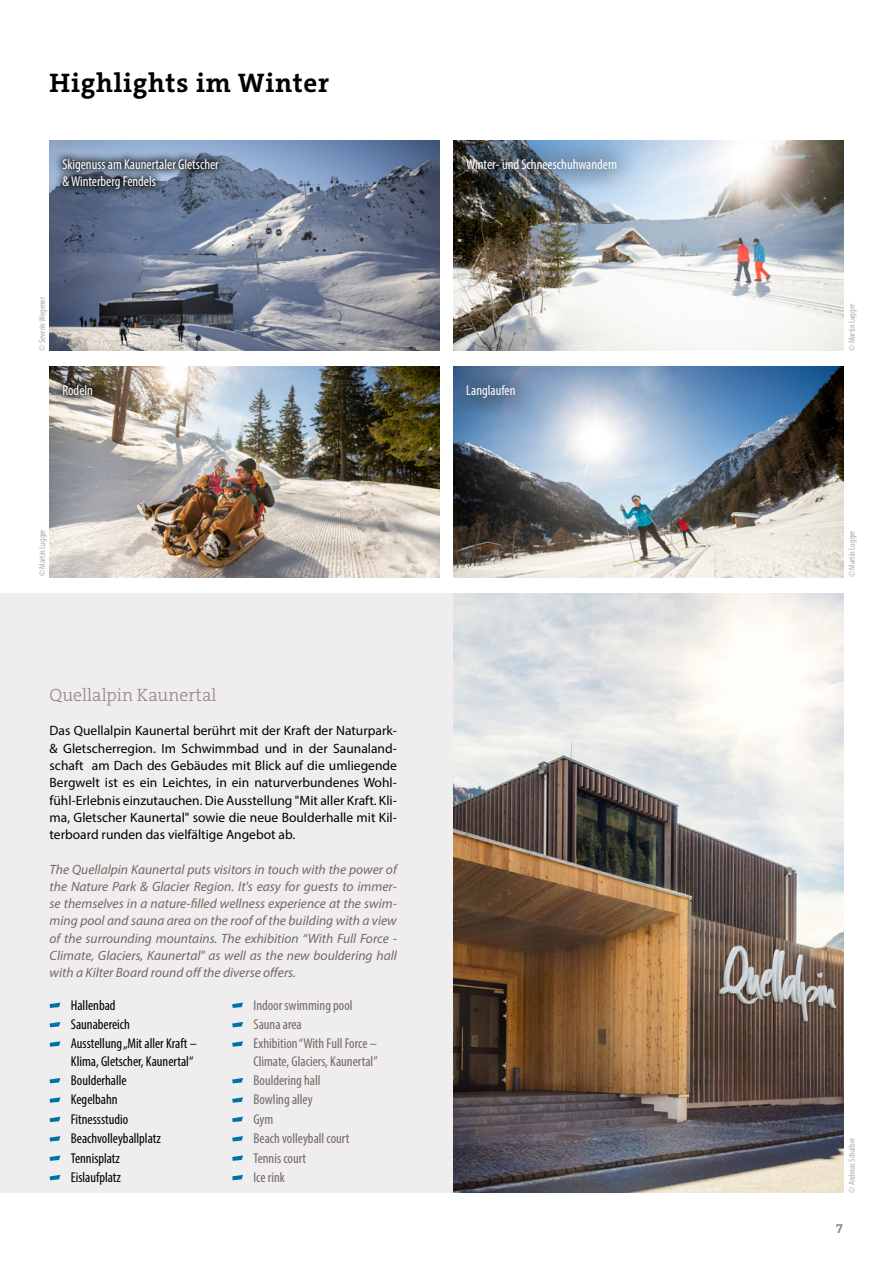
<style>
.page{position:relative;width:893px;height:1263px;background:#fff}
.page>*{position:absolute;margin:0;border:0;box-sizing:border-box;transform-origin:0 0}
.t1{font:700 27px "The Serif C5";letter-spacing:.03em;color:#000}
.t2{font:300 18px "The Serif C5";color:#8f8982}
.t3{font:condensed 14.25px/19.4px "Myriad Pro";color:#000}
.t4{font:condensed 14.25px/19.4px "Myriad Pro";color:#706a62}
.t5{font:condensed 14.25px/17.2px "Myriad Pro";color:#fff}
.t6{font:italic 13.5px/17.2px "Myriad Pro";color:#706a62;text-align:justify}
.t7{font:13.5px/17.2px "Myriad Pro";color:#000;text-align:justify}
.t8{font:700 13.5px "The Serif C5";color:#8f8982}
.t9{font:condensed 9px "Myriad Pro";color:#b1aca8}
</style>
<div class="page">
<img style="left:50px;top:367px;width:389px;height:210px">
<img style="left:50px;top:140px;width:389px;height:211px">
<div style="left:54px;top:150px;width:174px;height:48px;background:#000;opacity:.75"></div>
<div style="left:54px;top:376px;width:48px;height:28px;background:#000;opacity:.75"></div>
<img style="left:454px;top:140px;width:389px;height:211px">
<img style="left:454px;top:367px;width:389px;height:210px">
<div style="left:445px;top:138px;width:193px;height:54px;background:#000;opacity:.75"></div>
<div style="left:444px;top:364px;width:92px;height:56px;background:#000;opacity:.75"></div>
<div style="left:0;top:593px;width:843px;height:600px;background:#efeded"></div>
<img style="left:454px;top:593px;width:389px;height:600px">
<svg style="left:50px;top:1002px;width:10px;height:6px"></svg>
<svg style="left:50px;top:1022px;width:10px;height:5px"></svg>
<svg style="left:50px;top:1041px;width:10px;height:6px"></svg>
<svg style="left:50px;top:1078px;width:10px;height:5px"></svg>
<svg style="left:50px;top:1097px;width:10px;height:6px"></svg>
<svg style="left:50px;top:1117px;width:10px;height:5px"></svg>
<svg style="left:50px;top:1136px;width:10px;height:5px"></svg>
<svg style="left:50px;top:1155px;width:10px;height:6px"></svg>
<svg style="left:50px;top:1175px;width:10px;height:5px"></svg>
<svg style="left:232px;top:1002px;width:11px;height:6px"></svg>
<svg style="left:232px;top:1022px;width:11px;height:5px"></svg>
<svg style="left:232px;top:1041px;width:11px;height:6px"></svg>
<svg style="left:232px;top:1078px;width:11px;height:5px"></svg>
<svg style="left:232px;top:1097px;width:11px;height:6px"></svg>
<svg style="left:232px;top:1117px;width:11px;height:5px"></svg>
<svg style="left:232px;top:1136px;width:11px;height:5px"></svg>
<svg style="left:232px;top:1155px;width:11px;height:6px"></svg>
<svg style="left:232px;top:1175px;width:11px;height:5px"></svg>
<h1 class="t1" style="left:50px;top:66px;width:281px">Highlights im Winter</h1>
<p class="t5" style="left:62px;top:155px;width:158px">Skigenuss am Kaunertaler Gletscher &amp; Winterberg Fendels</p>
<p class="t9" style="left:37px;top:351px;width:55px;rotate:-90deg">© Severin Wegener</p>
<p class="t5" style="left:62px;top:382px;width:32px">Rodeln</p>
<p class="t9" style="left:37px;top:576px;width:48px;rotate:-90deg">© Martin Lugger</p>
<h2 class="t2" style="left:50px;top:683px;width:169px">Quellalpin Kaunertal</h2>
<p class="t7" style="left:50px;top:722px;width:349px">Das Quellalpin Kaunertal berührt mit der Kraft der Naturpark-&amp; Gletscherregion. Im Schwimmbad und in der Saunaland&shy;schaft am Dach des Gebäudes mit Blick auf die umliegende Bergwelt ist es ein Leichtes, in ein naturverbundenes Wohl&shy;fühl-Erlebnis einzutauchen. Die Ausstellung "Mit aller Kraft. Kli&shy;ma, Gletscher Kaunertal" sowie die neue Boulderhalle mit Kil&shy;terboard runden das vielfältige Angebot ab.</p>
<p class="t6" style="left:50px;top:860px;width:349px">The Quellalpin Kaunertal puts visitors in touch with the power of the Nature Park &amp; Glacier Region. It's easy for guests to immer&shy;se themselves in a nature-filled wellness experience at the swim&shy;ming pool and sauna area on the roof of the building with a view of the surrounding mountains. The exhibition “With Full Force - Climate, Glaciers, Kaunertal" as well as the new bouldering hall with a Kilter Board round off the diverse offers.</p>
<p class="t3" style="left:71px;top:995px;width:127px">Hallenbad<br>Saunabereich<br>Ausstellung „Mit aller Kraft –</p>
<p class="t3" style="left:71px;top:1051px;width:124px">Klima, Gletscher, Kaunertal“<br>Boulderhalle<br>Kegelbahn<br>Fitnessstudio<br>Beachvolleyballplatz<br>Tennisplatz<br>Eislaufplatz</p>
<p class="t4" style="left:253px;top:995px;width:125px">Indoor swimming pool<br>Sauna area<br>Exhibition “With Full Force –</p>
<p class="t4" style="left:253px;top:1051px;width:126px">Climate, Glaciers, Kaunertal”<br>Bouldering hall<br>Bowling alley<br>Gym<br>Beach volleyball court<br>Tennis court<br>Ice rink</p>
<p class="t5" style="left:466px;top:155px;width:153px">Winter- und Schneeschuhwandern</p>
<p class="t5" style="left:466px;top:382px;width:51px">Langlaufen</p>
<p class="t9" style="left:846px;top:351px;width:48px;rotate:-90deg">© Martin Lugger</p>
<p class="t9" style="left:846px;top:577px;width:48px;rotate:-90deg">© Martin Lugger</p>
<p class="t9" style="left:846px;top:1193px;width:57px;rotate:-90deg">© Andreas Schalber</p>
<p class="t8" style="left:836px;top:1220px;width:9px">7</p>
</div>
